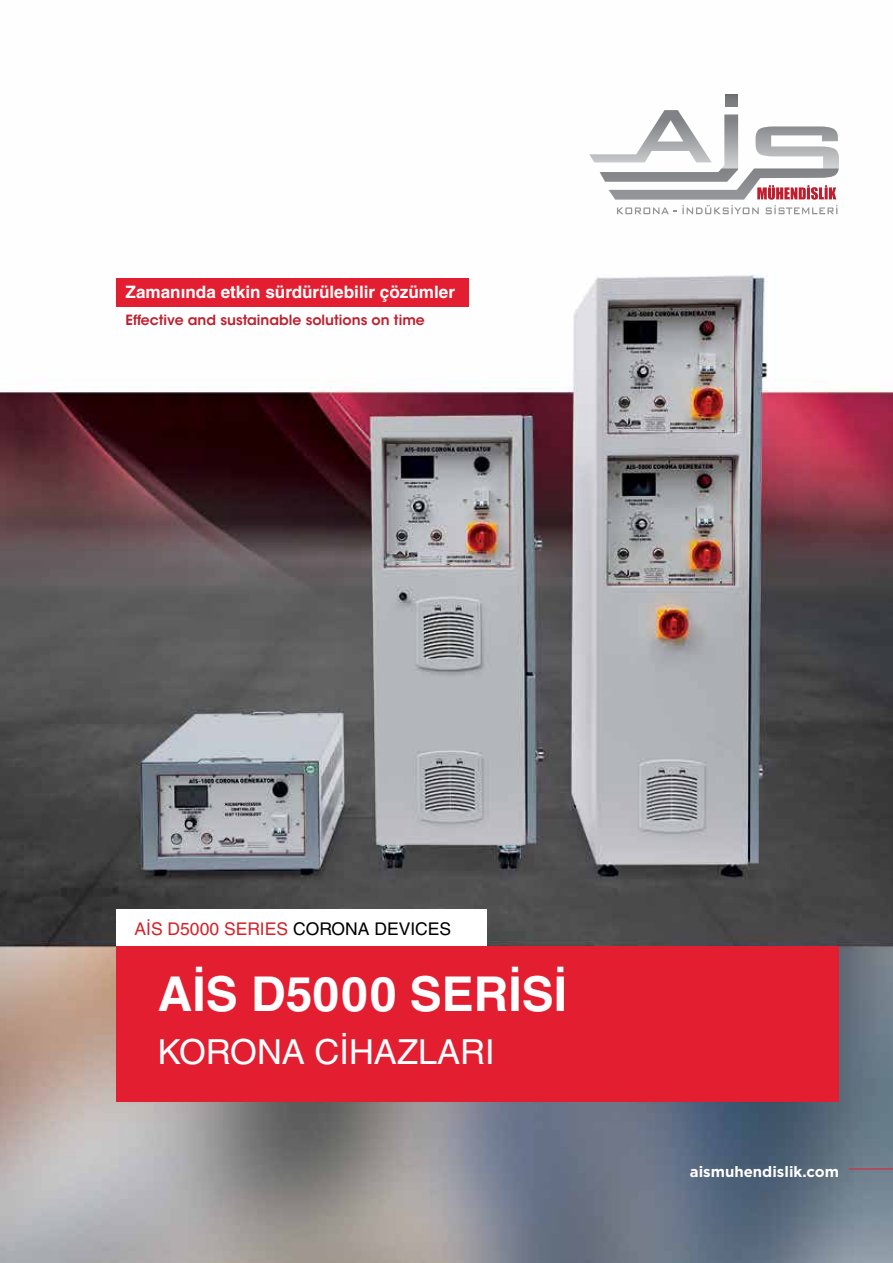
<style>
.page{position:relative;width:893px;height:1263px;background:#fff}
.page>*{position:absolute;margin:0;border:0;box-sizing:border-box;transform-origin:0 0}
.t1{font:700 48px "Helvetica LT Std";color:#fff}
.t2{font:34.5px "Helvetica LT Std";color:#fff}
.t3{font:17.55px "Helvetica LT Std";color:#d2232a}
.t4{font:700 17.1px "Helvetica LT Std";color:#fff}
.t5{font:700 15px "Gotham";color:#fff}
.t6{font:600 13.95px "ITC Avant Garde Std";color:#be1e2d}
.s1{color:#000}
</style>
<div class="page">
<img style="left:0;top:94px;width:893px;height:1169px">
<div style="left:116px;top:946px;width:723px;height:155px;background:#e31e30"></div>
<div style="left:116px;top:910px;width:371px;height:36px;background:#fff"></div>
<div style="left:116px;top:278px;width:352px;height:28px;background:#e31e30"></div>
<hr style="left:849px;top:1168px;width:44px;height:1px;background:#e31e30">
<svg style="left:589px;top:95px;width:250px;height:119px"></svg>
<p class="t4" style="left:126px;top:282px;width:331px">Zamanında etkin sürdürülebilir çözümler</p>
<p class="t6" style="left:126px;top:312px;width:301px">Effective and sustainable solutions on time</p>
<p class="t3" style="left:134px;top:919px;width:318px">AİS D5000 SERIES <span class="s1">CORONA DEVICES</span></p>
<h1 class="t1" style="left:158px;top:965px;width:411px">AİS D5000 SERİSİ</h1>
<h2 class="t2" style="left:158px;top:1032px;width:338px">KORONA CİHAZLARI</h2>
<p class="t5" style="left:690px;top:1161px;width:151px">aismuhendislik.com</p>
</div>
